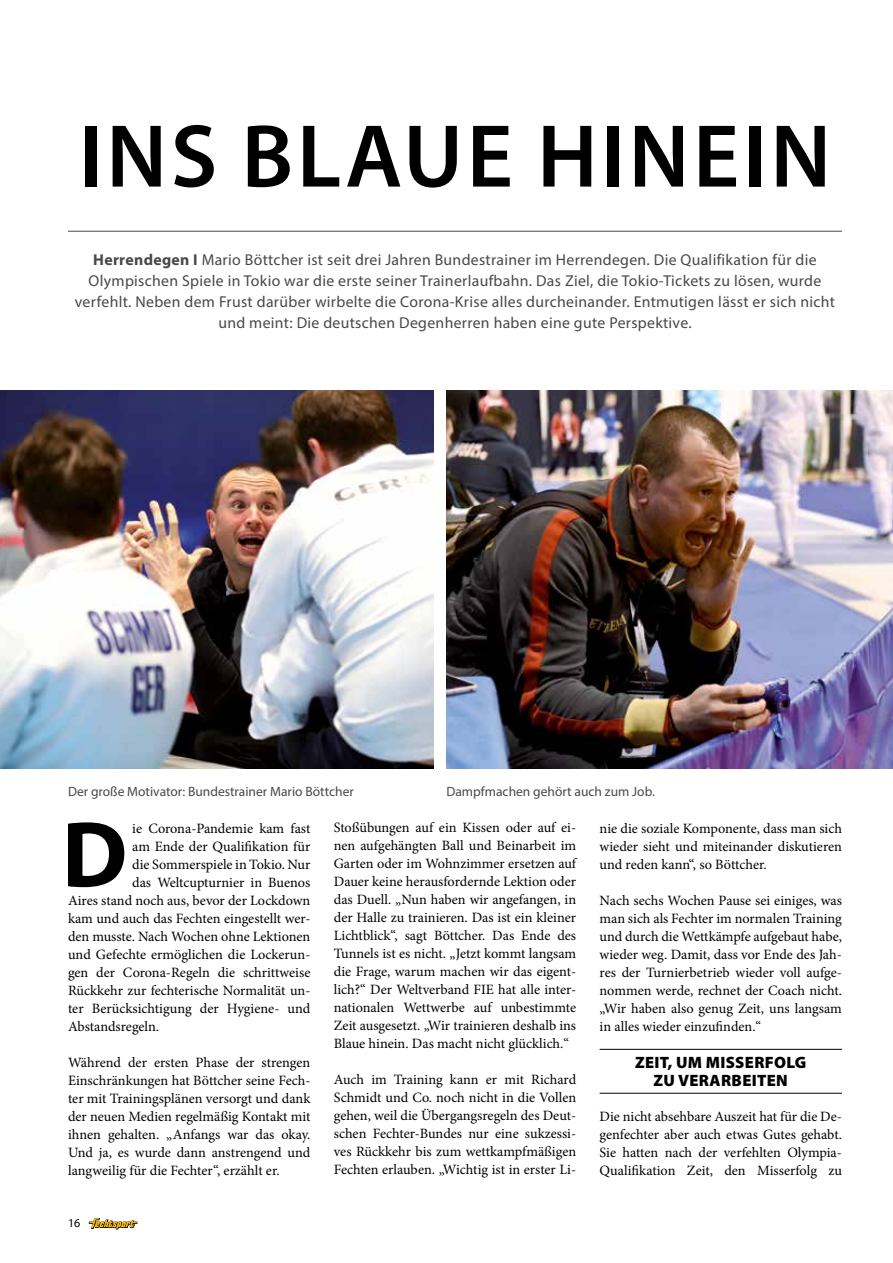
<style>
.page{position:relative;width:893px;height:1263px;background:#fff}
.page>*{position:absolute;margin:0;border:0;box-sizing:border-box;transform-origin:0 0}
.t1{font:700 94.35px "Myriad Pro";color:#000}
.t2{font:600 90px "Myriad Pro";letter-spacing:.04em;color:#000}
.t3{font:900 16.5px/18px "Myriad Pro";letter-spacing:.02em;color:#000;text-align:center}
.t4{font:15.75px/21px "Myriad Pro";letter-spacing:.02em;color:#484847;text-align:center}
.t5{font:14.25px/18px "Minion Pro";color:#000;text-align:justify}
.t6{font:13.5px "Myriad Pro";color:#484847}
.t7{font:12px "Myriad Pro";color:#000}
.s1{font-weight:700}
</style>
<div class="page">
<svg style="left:89px;top:1218px;width:48px;height:11px"></svg>
<hr style="left:600px;top:1049px;width:242px;height:1px;background:#000">
<hr style="left:600px;top:1093px;width:242px;height:1px;background:#000">
<hr style="left:68px;top:231px;width:774px;height:1px;background:#484847">
<img style="left:0;top:390px;width:434px;height:379px">
<img style="left:446px;top:390px;width:447px;height:379px">
<h2 class="t2" style="left:79px;top:99px;width:754px">INS BLAUE HINEIN</h2>
<p class="t4" style="left:75px;top:249px;width:762px"><span class="s1">Herrendegen I</span> Mario Böttcher ist seit drei Jahren Bundestrainer im Herrendegen. Die Qualifikation für die Olympischen Spiele in Tokio war die erste seiner Trainerlaufbahn. Das Ziel, die Tokio-Tickets zu lösen, wurde verfehlt. Neben dem Frust darüber wirbelte die Corona-Krise alles durcheinander. Entmutigen lässt er sich nicht und meint: Die deutschen Degenherren haben eine gute Perspektive.</p>
<p class="t6" style="left:68px;top:784px;width:287px">Der große Motivator: Bundestrainer Mario Böttcher</p>
<p class="t6" style="left:446px;top:784px;width:210px">Dampfmachen gehört auch zum Job.</p>
<h1 class="t1" style="left:62px;top:793px;width:67px">D</h1>
<p class="t5" style="left:132px;top:819px;width:180px">ie Corona-Pandemie kam fast</p>
<p class="t5" style="left:132px;top:837px;width:180px">am Ende der Qualifikation für</p>
<p class="t5" style="left:132px;top:855px;width:180px">die Sommerspiele in Tokio. Nur</p>
<p class="t5" style="left:132px;top:873px;width:180px">das Weltcupturnier in Buenos</p>
<p class="t5" style="left:68px;top:891px;width:244px">Aires stand noch aus, bevor der Lockdown</p>
<p class="t5" style="left:68px;top:909px;width:244px">kam und auch das Fechten eingestellt wer-</p>
<p class="t5" style="left:68px;top:927px;width:244px">den musste. Nach Wochen ohne Lektionen</p>
<p class="t5" style="left:68px;top:945px;width:244px">und Gefechte ermöglichen die Lockerun-</p>
<p class="t5" style="left:68px;top:963px;width:244px">gen der Corona-Regeln die schrittweise</p>
<p class="t5" style="left:68px;top:981px;width:244px">Rückkehr zur fechterische Normalität un-</p>
<p class="t5" style="left:68px;top:999px;width:244px">ter Berücksichtigung der Hygiene- und</p>
<p class="t5" style="left:68px;top:1017px;width:93px">Abstandsregeln.</p>
<p class="t5" style="left:68px;top:1053px;width:244px">Während der ersten Phase der strengen Einschränkungen hat Böttcher seine Fech&shy;ter mit Trainingsplänen versorgt und dank der neuen Medien regelmäßig Kontakt mit ihnen gehalten. „Anfangs war das okay.<br>Und ja, es wurde dann anstrengend und langweilig für die Fechter“, erzählt er.</p>
<p class="t7" style="left:68px;top:1216px;width:14px">16</p>
<p class="t5" style="left:334px;top:819px;width:244px">Stoßübungen auf ein Kissen oder auf ei&shy;nen aufgehängten Ball und Beinarbeit im Garten oder im Wohnzimmer ersetzen auf Dauer keine herausfordernde Lektion oder das Duell. „Nun haben wir angefangen, in der Halle zu trainieren. Das ist ein kleiner Lichtblick“, sagt Böttcher. Das Ende des Tunnels ist es nicht. „Jetzt kommt langsam die Frage, warum machen wir das eigent&shy;lich?“ Der Weltverband FIE hat alle inter&shy;nationalen Wettwerbe auf unbestimmte Zeit ausgesetzt. „Wir trainieren deshalb ins Blaue hinein. Das macht nicht glücklich.“</p>
<p class="t5" style="left:334px;top:1071px;width:244px">Auch im Training kann er mit Richard Schmidt und Co. noch nicht in die Vollen gehen, weil die Übergangsregeln des Deut&shy;schen Fechter-Bundes nur eine sukzessi&shy;ves Rückkehr bis zum wettkampfmäßigen Fechten erlauben. „Wichtig ist in erster Li-</p>
<p class="t5" style="left:600px;top:819px;width:244px">nie die soziale Komponente, dass man sich wieder sieht und miteinander diskutieren und reden kann“, so Böttcher.</p>
<p class="t5" style="left:600px;top:891px;width:244px">Nach sechs Wochen Pause sei einiges, was man sich als Fechter im normalen Training und durch die Wettkämpfe aufgebaut habe, wieder weg. Damit, dass vor Ende des Jah&shy;res der Turnierbetrieb wieder voll aufge&shy;nommen werde, rechnet der Coach nicht. „Wir haben also genug Zeit, uns langsam in alles wieder einzufinden.“</p>
<p class="t3" style="left:635px;top:1053px;width:173px">ZEIT, UM MISSERFOLG<br>ZU VERARBEITEN</p>
<p class="t5" style="left:600px;top:1107px;width:244px">Die nicht absehbare Auszeit hat für die De&shy;genfechter aber auch etwas Gutes gehabt.<br>Sie hatten nach der verfehlten Olympia-Qualifikation Zeit, den Misserfolg zu</p>
</div>
